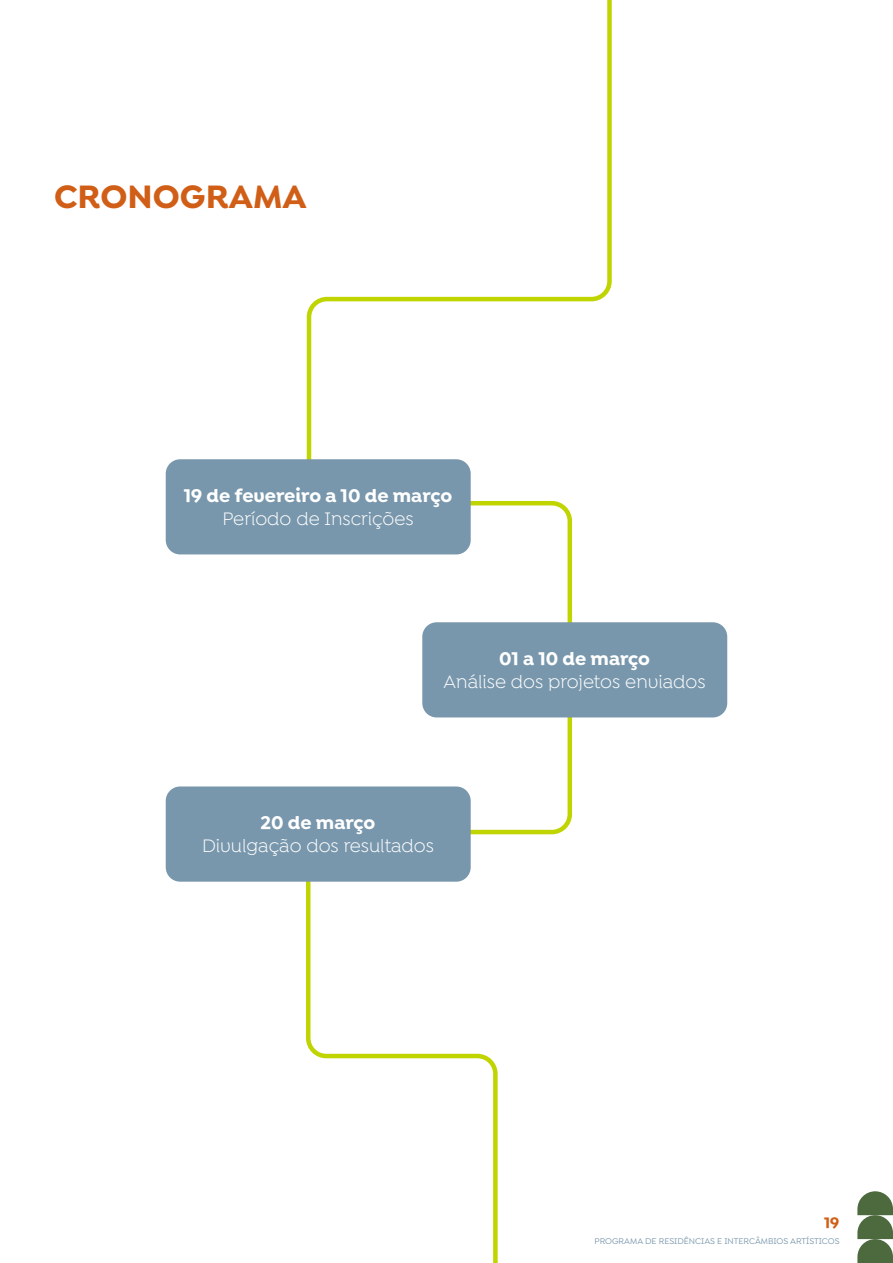
<style>
.page{position:relative;width:893px;height:1263px;background:#fff}
.page>*{position:absolute;margin:0;border:0;box-sizing:border-box;transform-origin:0 0}
.t1{font:700 34.5px "Isidora Sans Alt";color:#d05e16}
.t2{font:19.2px "Isidora Sans Alt";color:#fff}
.t3{font:700 19.2px "Isidora Sans Alt";color:#fff}
.t4{font:700 15.75px "Isidora Sans Alt";color:#d05e15}
.t5{font:500 8.85px "Isidora Sans Alt";color:#7897ac}
</style>
<div class="page">
<svg style="left:857px;top:1191px;width:36px;height:72px"></svg>
<svg style="left:304px;top:0;width:310px;height:1263px"></svg>
<div style="left:166px;top:459px;width:305px;height:95px;background:#7897ac;border-radius:14px"></div>
<div style="left:166px;top:786px;width:305px;height:96px;background:#7897ac;border-radius:14px"></div>
<div style="left:422px;top:622px;width:305px;height:95px;background:#7897ac;border-radius:14px"></div>
<h1 class="t1" style="left:54px;top:175px;width:254px">CRONOGRAMA</h1>
<p class="t3" style="left:184px;top:484px;width:270px">19 de fevereiro a 10 de março</p>
<p class="t2" style="left:222px;top:508px;width:193px">Período de Inscrições</p>
<p class="t3" style="left:499px;top:647px;width:152px">01 a 10 de março</p>
<p class="t2" style="left:444px;top:671px;width:263px">Análise dos projetos enviados</p>
<p class="t3" style="left:261px;top:811px;width:116px">20 de março</p>
<p class="t2" style="left:202px;top:835px;width:233px">Divulgação dos resultados</p>
<p class="t4" style="left:824px;top:1213px;width:17px">19</p>
<p class="t5" style="left:594px;top:1236px;width:247px">PROGRAMA DE RESIDÊNCIAS E INTERCÂMBIOS ARTÍSTICOS</p>
</div>
